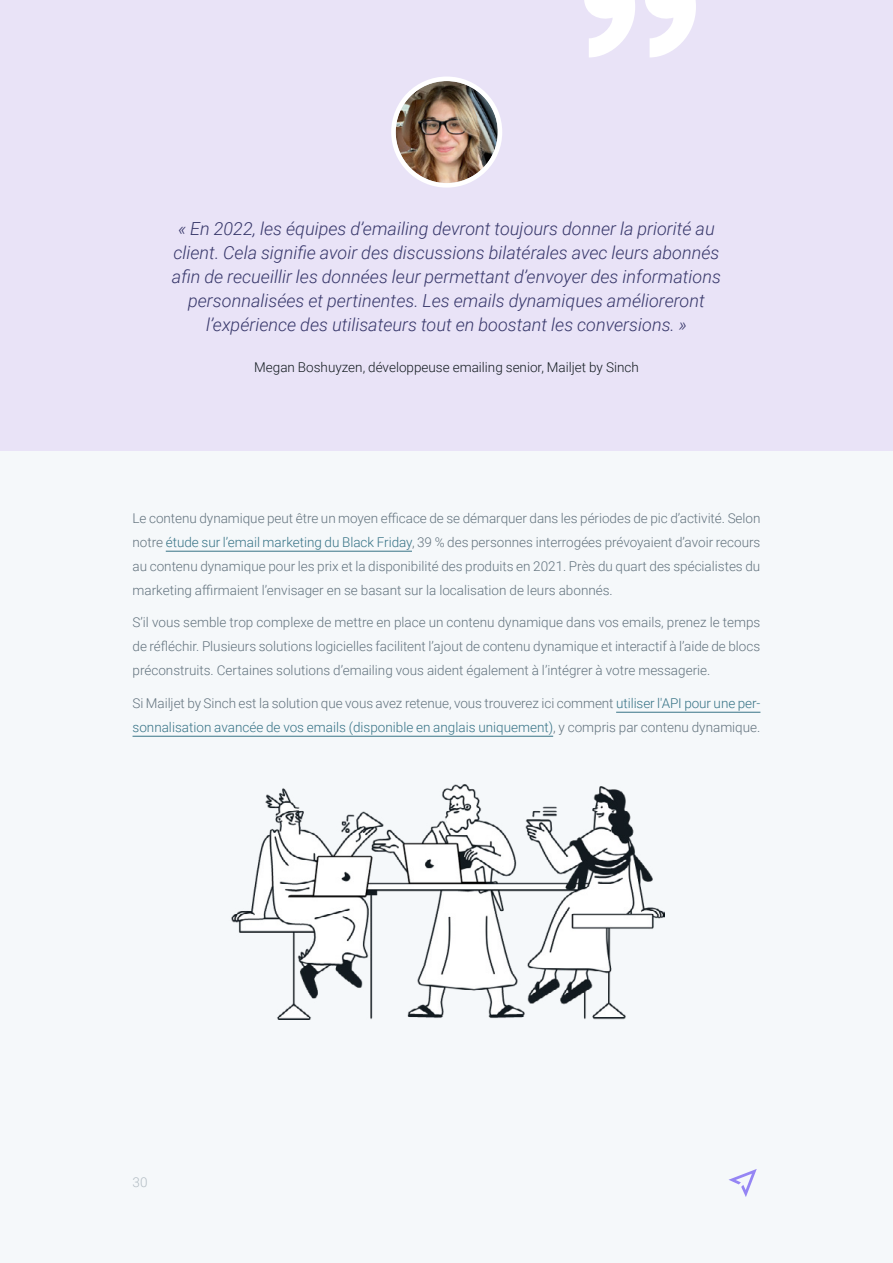
<style>
.page{position:relative;width:893px;height:1263px;background:#f5f8fa}
.page>*{position:absolute;margin:0;border:0;box-sizing:border-box;transform-origin:0 0}
.t1{font:italic 300 18px/24px "Roboto";color:#38386b;text-align:center}
.t2{font:300 13.5px/24px "Roboto";color:#63737e;text-align:justify}
.t3{font:300 13.5px "Roboto";color:#131b20}
.t4{font:300 13.5px "Roboto";color:#b3bdc4}
.s1{color:#377386}
</style>
<div class="page">
<svg style="left:728px;top:1169px;width:29px;height:28px"></svg>
<hr style="left:166px;top:551px;width:246px;height:1px;background:#377386">
<hr style="left:616px;top:712px;width:144px;height:1px;background:#377386">
<hr style="left:133px;top:736px;width:420px;height:1px;background:#377386">
<div style="left:0;top:0;width:893px;height:451px;background:#e9e3f7"></div>
<svg style="left:584px;top:0;width:112px;height:57px"></svg>
<svg style="left:393px;top:79px;width:107px;height:106px"></svg>
<img style="left:396px;top:81px;width:102px;height:102px;border-radius:51px">
<div style="left:391px;top:77px;width:111px;height:111px;border:4px solid #fff;border-radius:50%"></div>
<img style="left:231px;top:784px;width:434px;height:235px">
<p class="t1" style="left:172px;top:216px;width:550px">« En 2022, les équipes d’emailing devront toujours donner la priorité au client. Cela signifie avoir des discussions bilatérales avec leurs abonnés afin de recueillir les données leur permettant d’envoyer des informations personnalisées et pertinentes. Les emails dynamiques amélioreront l’expérience des utilisateurs tout en boostant les conversions. »</p>
<p class="t3" style="left:254px;top:357px;width:386px">Megan Boshuyzen, développeuse emailing senior, Mailjet by Sinch</p>
<p class="t2" style="left:133px;top:505px;width:629px">Le contenu dynamique peut être un moyen efficace de se démarquer dans les périodes de pic d’activité. Selon notre <span class="s1">étude sur l’email marketing du Black Friday</span>, 39 % des personnes interrogées prévoyaient d’avoir recours au contenu dynamique pour les prix et la disponibilité des produits en 2021. Près du quart des spécialistes du marketing affirmaient l’envisager en se basant sur la localisation de leurs abonnés.</p>
<p class="t2" style="left:133px;top:610px;width:629px">S’il vous semble trop complexe de mettre en place un contenu dynamique dans vos emails, prenez le temps de réfléchir. Plusieurs solutions logicielles facilitent l’ajout de contenu dynamique et interactif à l’aide de blocs préconstruits. Certaines solutions d’emailing vous aident également à l’intégrer à votre messagerie.</p>
<p class="t2" style="left:133px;top:690px;width:629px">Si Mailjet by Sinch est la solution que vous avez retenue, vous trouverez ici comment <span class="s1">utiliser l'API pour une per&shy;sonnalisation avancée de vos emails (disponible en anglais uniquement)</span>, y compris par contenu dynamique.</p>
<p class="t4" style="left:133px;top:1173px;width:16px">30</p>
</div>
